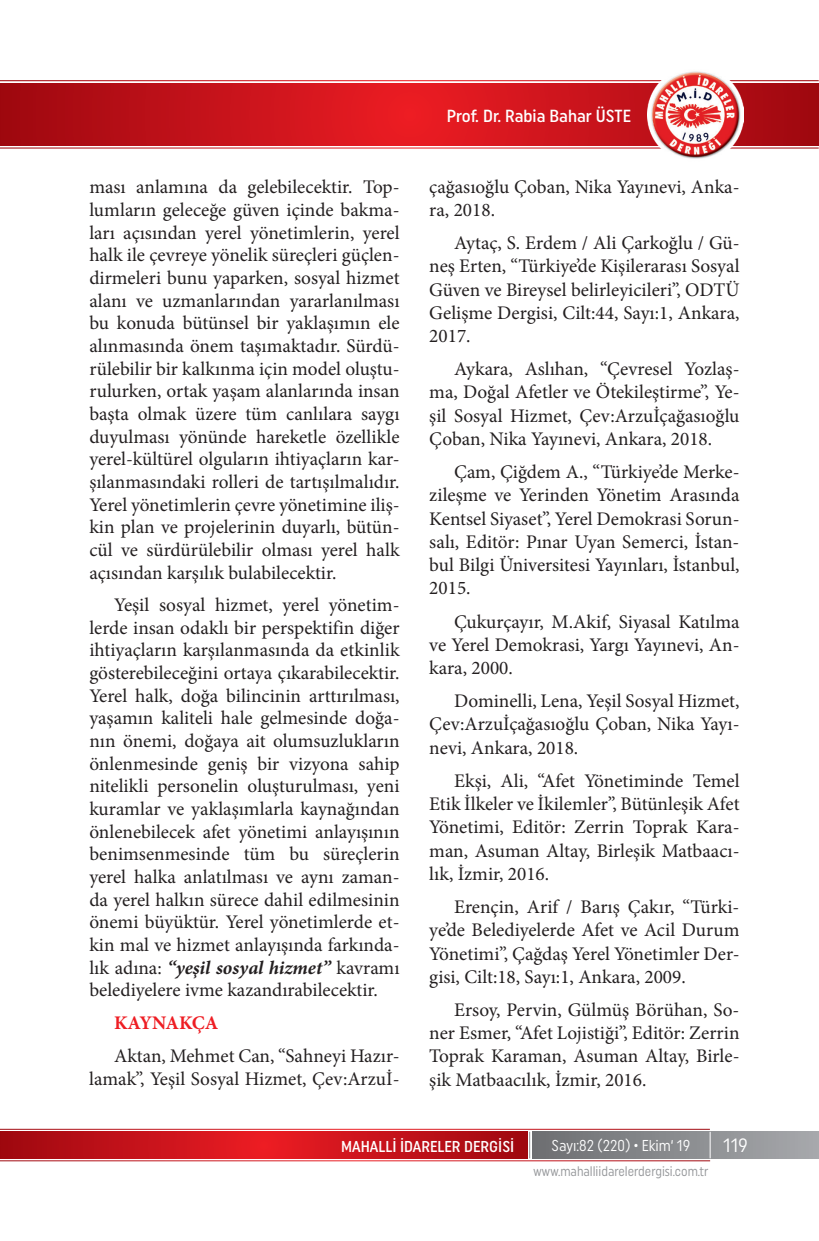
<style>
.page{position:relative;width:819px;height:1241px;background:#fff}
.page>*{position:absolute;margin:0;border:0;box-sizing:border-box;transform-origin:0 0}
.t1{font:19.25px/23.3px "Minion Pro";color:#231f20;text-align:justify}
.t2{font:700 19.25px "Minion Pro";letter-spacing:-.01em;color:#ee1d23}
.t3{font:19.25px "Uniform Condensed";color:#fff}
.t4{font:500 17.5px "Uniform Condensed";color:#fff}
.t5{font:500 15.75px "Uniform Condensed";color:#fff}
.t6{font:15.75px "Uniform Condensed";color:#fff;scale:.95 1}
.t7{font:13.83px "Uniform Condensed";color:#939598;scale:.92 1}
.s1{font-weight:700;font-style:italic}
</style>
<div class="page">
<svg style="left:0;top:83px;width:819px;height:62px;background:#c6121a"></svg>
<img style="left:647px;top:71px;width:96px;height:88px">
<div style="left:532px;top:1131px;width:287px;height:27px;background:linear-gradient(to right,#6d6f71,#a8a9ad)"></div>
<svg style="left:0;top:1131px;width:527px;height:27px;background:#c41219"></svg>
<svg style="left:529px;top:1131px;width:1px;height:27px"></svg>
<svg style="left:709px;top:1131px;width:1px;height:27px"></svg>
<p class="t1" style="left:89px;top:175px;width:312px;line-height:22.8px">ması anlamına da gelebilecektir. Top&shy;lumların geleceğe güven içinde bakma&shy;ları açısından yerel yönetimlerin, yerel halk ile çevreye yönelik süreçleri güçlen&shy;dirmeleri bunu yaparken, sosyal hizmet alanı ve uzmanlarından yararlanılması bu konuda bütünsel bir yaklaşımın ele alınmasında önem taşımaktadır. Sürdü&shy;rülebilir bir kalkınma için model oluştu&shy;rulurken, ortak yaşam alanlarında insan başta olmak üzere tüm canlılara saygı duyulması yönünde hareketle özellikle yerel-kültürel olguların ihtiyaçların kar&shy;şılanmasındaki rolleri de tartışılmalıdır.<br>Yerel yönetimlerin çevre yönetimine iliş&shy;kin plan ve projelerinin duyarlı, bütün&shy;cül ve sürdürülebilir olması yerel halk açısından karşılık bulabilecektir.</p>
<p class="t1" style="left:89px;top:593px;width:312px;line-height:22.6px;text-indent:25px">Yeşil sosyal hizmet, yerel yönetim&shy;lerde insan odaklı bir perspektifin diğer ihtiyaçların karşılanmasında da etkinlik gösterebileceğini ortaya çıkarabilecektir.<br>Yerel halk, doğa bilincinin arttırılması, yaşamın kaliteli hale gelmesinde doğa&shy;nın önemi, doğaya ait olumsuzlukların önlenmesinde geniş bir vizyona sahip nitelikli personelin oluşturulması, yeni kuramlar ve yaklaşımlarla kaynağından önlenebilecek afet yönetimi anlayışının benimsenmesinde tüm bu süreçlerin yerel halka anlatılması ve aynı zaman&shy;da yerel halkın sürece dahil edilmesinin önemi büyüktür. Yerel yönetimlerde et&shy;kin mal ve hizmet anlayışında farkında&shy;lık adına: <span class="s1">“yeşil sosyal hizmet”</span> kavramı belediyelere ivme kazandırabilecektir.</p>
<p class="t2" style="left:114px;top:1008px;width:106px">KAYNAKÇA</p>
<p class="t1" style="left:89px;top:1044px;width:312px;text-align:right">Aktan, Mehmet Can, “Sahneyi Hazır&shy;lamak”, Yeşil Sosyal Hizmet, Çev:Arzuİ-</p>
<p class="t4" style="left:446px;top:106px;width:186px">Prof. Dr. Rabia Bahar ÜSTE</p>
<p class="t1" style="left:429px;top:175px;width:312px">çağasıoğlu Çoban, Nika Yayınevi, Anka&shy;ra, 2018.</p>
<p class="t1" style="left:429px;top:231px;width:312px;text-indent:25px">Aytaç, S. Erdem / Ali Çarkoğlu / Gü&shy;neş Erten, “Türkiye’de Kişilerarası Sosyal Güven ve Bireysel belirleyicileri”, ODTÜ Gelişme Dergisi, Cilt:44, Sayı:1, Ankara, 2017.</p>
<p class="t1" style="left:429px;top:357px;width:312px;text-indent:25px">Aykara, Aslıhan, “Çevresel Yozlaş&shy;ma, Doğal Afetler ve Ötekileştirme”, Ye&shy;şil Sosyal Hizmet, Çev:Arzuİçağasıoğlu Çoban, Nika Yayınevi, Ankara, 2018.</p>
<p class="t1" style="left:429px;top:460px;width:312px;text-indent:25px">Çam, Çiğdem A., “Türkiye’de Merke&shy;zileşme ve Yerinden Yönetim Arasında Kentsel Siyaset”, Yerel Demokrasi Sorun&shy;salı, Editör: Pınar Uyan Semerci, İstan&shy;bul Bilgi Üniversitesi Yayınları, İstanbul, 2015.</p>
<p class="t1" style="left:429px;top:609px;width:312px;text-indent:25px">Çukurçayır, M.Akif, Siyasal Katılma ve Yerel Demokrasi, Yargı Yayınevi, An&shy;kara, 2000.</p>
<p class="t1" style="left:429px;top:689px;width:312px;text-indent:25px">Dominelli, Lena, Yeşil Sosyal Hizmet, Çev:Arzuİçağasıoğlu Çoban, Nika Yayı&shy;nevi, Ankara, 2018.</p>
<p class="t1" style="left:429px;top:769px;width:312px;text-indent:25px">Ekşi, Ali, “Afet Yönetiminde Temel Etik İlkeler ve İkilemler”, Bütünleşik Afet Yönetimi, Editör: Zerrin Toprak Kara&shy;man, Asuman Altay, Birleşik Matbaacı&shy;lık, İzmir, 2016.</p>
<p class="t1" style="left:429px;top:895px;width:312px;text-indent:25px">Erençin, Arif / Barış Çakır, “Türki&shy;ye’de Belediyelerde Afet ve Acil Durum Yönetimi”, Çağdaş Yerel Yönetimler Der&shy;gisi, Cilt:18, Sayı:1, Ankara, 2009.</p>
<p class="t1" style="left:429px;top:998px;width:312px;text-indent:25px">Ersoy, Pervin, Gülmüş Börühan, So&shy;ner Esmer, “Afet Lojistiği”, Editör: Zerrin Toprak Karaman, Asuman Altay, Birle&shy;şik Matbaacılık, İzmir, 2016.</p>
<p class="t5" style="left:341px;top:1136px;width:175px">MAHALLİ İDARELER DERGİSİ</p>
<p class="t6" style="left:551px;top:1136px;width:147px">Sayı:82 (220) • Ekim‘ 19</p>
<p class="t3" style="left:723px;top:1133px;width:26px">119</p>
<p class="t7" style="left:533px;top:1162px;width:192px">www.mahalliidarelerdergisi.com.tr</p>
</div>
